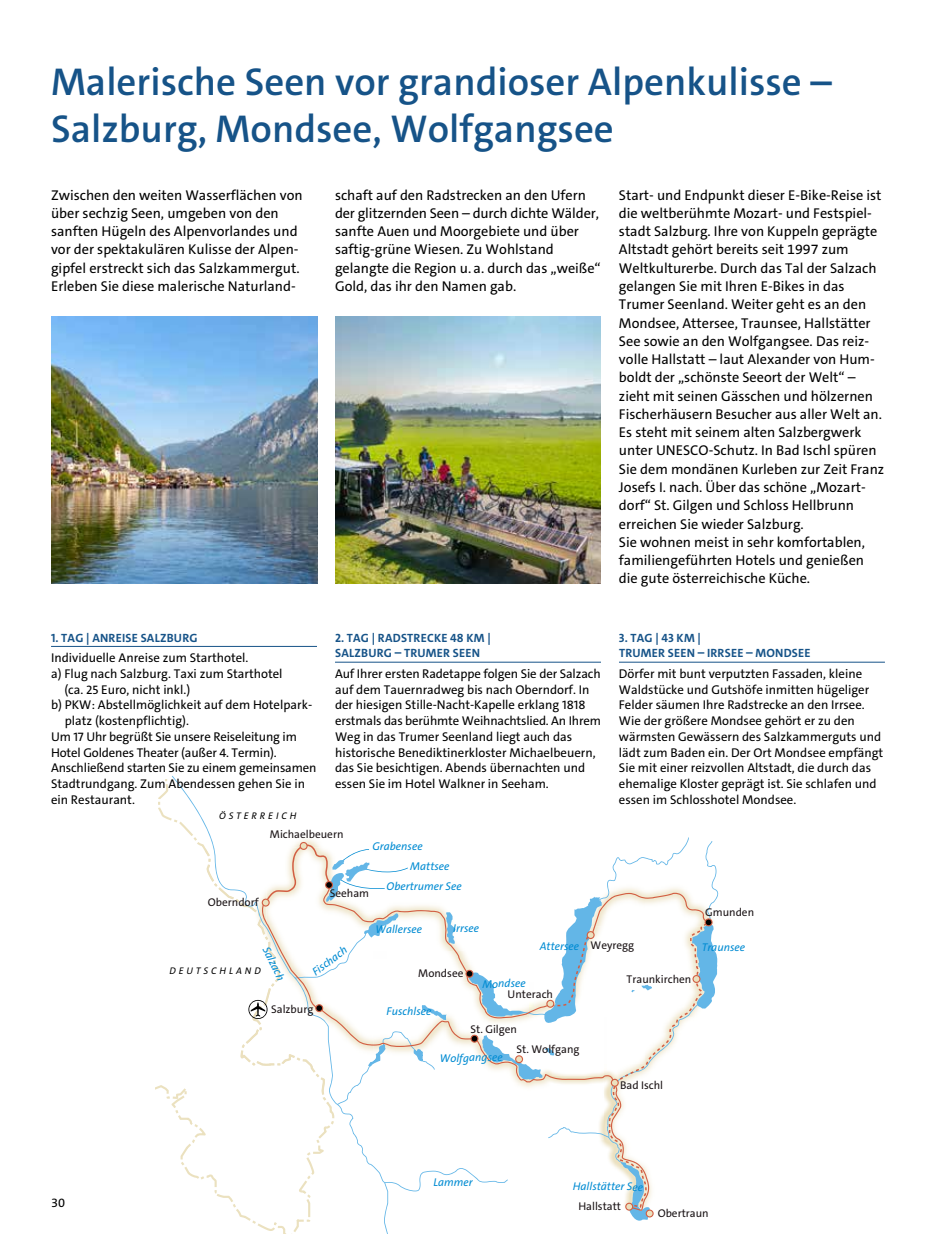
<style>
.page{position:relative;width:936px;height:1234px;background:#fff}
.page>*{position:absolute;margin:0;border:0;box-sizing:border-box;transform-origin:0 0}
.t1{font:600 39px/47.2px "The Sans C5";color:#165388}
.t2{font:14.25px/18.3px "The Sans C5";color:#000}
.t3{font:12.75px/15.8px "The Sans C5";color:#000}
.t4{font:700 12px/15.8px "The Sans C5";letter-spacing:.02em;color:#165388}
.t5{font:11.25px "The Sans C5";color:#1b1416}
.t6{font:italic 11.25px "The Sans C5";letter-spacing:-.01em;color:#008bd2}
.t7{font:italic 9.6px "The Sans C5";letter-spacing:.3em;color:#000}
</style>
<div class="page">
<svg style="left:172px;top:776px;width:216px;height:457px"></svg>
<svg style="left:248px;top:837px;width:470px;height:386px"></svg>
<hr style="left:51px;top:646px;width:266px;height:1px;background:#165388">
<hr style="left:335px;top:661px;width:266px;height:1px;background:#165388">
<hr style="left:619px;top:661px;width:265px;height:1px;background:#165388">
<img style="left:335px;top:316px;width:266px;height:267px">
<img style="left:51px;top:316px;width:266px;height:267px">
<h1 class="t1" style="left:51px;top:58px;width:782px">Malerische Seen vor grandioser Alpenkulisse –<br>Salzburg, Mondsee, Wolfgangsee</h1>
<p class="t2" style="left:51px;top:187px;width:253px">Zwischen den weiten Wasserflächen von über sechzig Seen, umgeben von den sanften Hügeln des Alpenvorlandes und vor der spektakulären Kulisse der Alpen&shy;gipfel erstreckt sich das Salzkammergut.<br>Erleben Sie diese malerische Naturland-</p>
<p class="t2" style="left:335px;top:187px;width:267px">schaft auf den Radstrecken an den Ufern der glitzernden Seen – durch dichte Wälder, sanfte Auen und Moorgebiete und über saftig-grüne Wiesen. Zu Wohlstand gelangte die Region u. a. durch das „weiße“ Gold, das ihr den Namen gab.</p>
<p class="t2" style="left:619px;top:187px;width:267px">Start- und Endpunkt dieser E-Bike-Reise ist die weltberühmte Mozart- und Festspiel&shy;stadt Salzburg. Ihre von Kuppeln geprägte Altstadt gehört bereits seit 1997 zum Weltkulturerbe. Durch das Tal der Salzach gelangen Sie mit Ihren E-Bikes in das Trumer Seenland. Weiter geht es an den Mondsee, Attersee, Traunsee, Hallstätter See sowie an den Wolfgangsee. Das reiz&shy;volle Hallstatt – laut Alexander von Hum&shy;boldt der „schönste Seeort der Welt“ – zieht mit seinen Gässchen und hölzernen Fischerhäusern Besucher aus aller Welt an.<br>Es steht mit seinem alten Salzbergwerk unter UNESCO-Schutz. In Bad Ischl spüren Sie dem mondänen Kurleben zur Zeit Franz Josefs I. nach. Über das schöne „Mozart&shy;dorf“ St. Gilgen und Schloss Hellbrunn erreichen Sie wieder Salzburg.<br>Sie wohnen meist in sehr komfortablen, familiengeführten Hotels und genießen die gute österreichische Küche.</p>
<p class="t4" style="left:51px;top:629px;width:148px">1. TAG | ANREISE SALZBURG</p>
<p class="t3" style="left:51px;top:650px;width:199px">Individuelle Anreise zum Starthotel.</p>
<p class="t3" style="left:51px;top:666px;width:233px">a) Flug nach Salzburg. Taxi zum Starthotel</p>
<p class="t3" style="left:64px;top:682px;width:127px">(ca. 25 Euro, nicht inkl.)</p>
<p class="t3" style="left:51px;top:698px;width:263px">b) PKW: Abstellmöglichkeit auf dem Hotelpark-</p>
<p class="t3" style="left:65px;top:713px;width:126px">platz (kostenpflichtig).</p>
<p class="t3" style="left:51px;top:729px;width:247px">Um 17 Uhr begrüßt Sie unsere Reiseleitung im</p>
<p class="t3" style="left:51px;top:745px;width:227px">Hotel Goldenes Theater (außer 4. Termin).</p>
<p class="t3" style="left:51px;top:761px;width:267px">Anschließend starten Sie zu einem gemeinsamen</p>
<p class="t3" style="left:51px;top:776px;width:255px">Stadtrundgang. Zum Abendessen gehen Sie in</p>
<p class="t3" style="left:51px;top:792px;width:85px">ein Restaurant.</p>
<p class="t7" style="left:219px;top:810px;width:79px">ÖSTERREICH</p>
<p class="t4" style="left:335px;top:629px;width:157px">2. TAG | RADSTRECKE 48 KM |<br>SALZBURG – TRUMER SEEN</p>
<p class="t3" style="left:335px;top:666px;width:267px">Auf Ihrer ersten Radetappe folgen Sie der Salzach auf dem Tauernradweg bis nach Oberndorf. In der hiesigen Stille-Nacht-Kapelle erklang 1818 erstmals das berühmte Weihnachtslied. An Ihrem Weg in das Trumer Seenland liegt auch das historische Benediktinerkloster Michaelbeuern, das Sie besichtigen. Abends übernachten und essen Sie im Hotel Walkner in Seeham.</p>
<p class="t5" style="left:208px;top:894px;width:52px">Oberndorf</p>
<p class="t5" style="left:270px;top:826px;width:75px">Michaelbeuern</p>
<p class="t6" style="left:372px;top:840px;width:52px">Grabensee</p>
<p class="t6" style="left:410px;top:860px;width:41px">Mattsee</p>
<p class="t5" style="left:330px;top:885px;width:41px">Seeham</p>
<p class="t6" style="left:386px;top:880px;width:77px">Obertrumer See</p>
<p class="t6" style="left:375px;top:923px;width:48px;rotate:-1deg">Wallersee</p>
<p class="t6" style="left:453px;top:922px;width:27px;rotate:-1deg">Irrsee</p>
<p class="t4" style="left:619px;top:629px;width:193px">3. TAG | 43 KM |<br>TRUMER SEEN – IRRSEE – MONDSEE</p>
<p class="t3" style="left:619px;top:666px;width:266px">Dörfer mit bunt verputzten Fassaden, kleine Waldstücke und Gutshöfe inmitten hügeliger Felder säumen Ihre Radstrecke an den Irrsee.<br>Wie der größere Mondsee gehört er zu den wärmsten Gewässern des Salzkammerguts und lädt zum Baden ein. Der Ort Mondsee empfängt Sie mit einer reizvollen Altstadt, die durch das ehemalige Kloster geprägt ist. Sie schlafen und essen im Schlosshotel Mondsee.</p>
<p class="t5" style="left:705px;top:904px;width:50px">Gmunden</p>
<p class="t3" style="left:51px;top:1195px;width:16px">30</p>
<p class="t6" style="left:271px;top:944px;width:38px;rotate:64deg">Salzach</p>
<p class="t7" style="left:169px;top:965px;width:93px">DEUTSCHLAND</p>
<p class="t6" style="left:310px;top:968px;width:42px;rotate:-37deg">Fischach</p>
<p class="t5" style="left:418px;top:965px;width:47px">Mondsee</p>
<p class="t6" style="left:539px;top:940px;width:41px;rotate:-1deg">Attersee</p>
<p class="t6" style="left:482px;top:978px;width:45px;rotate:-1deg">Mondsee</p>
<p class="t5" style="left:507px;top:986px;width:47px">Unterach</p>
<p class="t5" style="left:590px;top:937px;width:45px">Weyregg</p>
<p class="t5" style="left:626px;top:971px;width:66px">Traunkirchen</p>
<p class="t6" style="left:701px;top:941px;width:45px">Traunsee</p>
<p class="t5" style="left:271px;top:1001px;width:44px">Salzburg</p>
<p class="t6" style="left:386px;top:1005px;width:46px;rotate:-1deg">Fuschlsee</p>
<p class="t5" style="left:470px;top:1021px;width:48px">St. Gilgen</p>
<p class="t6" style="left:439px;top:1052px;width:64px;rotate:-1deg">Wolfgangsee</p>
<p class="t5" style="left:516px;top:1041px;width:64px">St. Wolfgang</p>
<p class="t5" style="left:620px;top:1077px;width:45px">Bad Ischl</p>
<p class="t6" style="left:433px;top:1176px;width:41px;rotate:-1deg">Lammer</p>
<p class="t6" style="left:573px;top:1179px;width:72px;rotate:1deg">Hallstätter See</p>
<p class="t5" style="left:578px;top:1198px;width:44px">Hallstatt</p>
<p class="t5" style="left:657px;top:1205px;width:52px">Obertraun</p>
</div>
